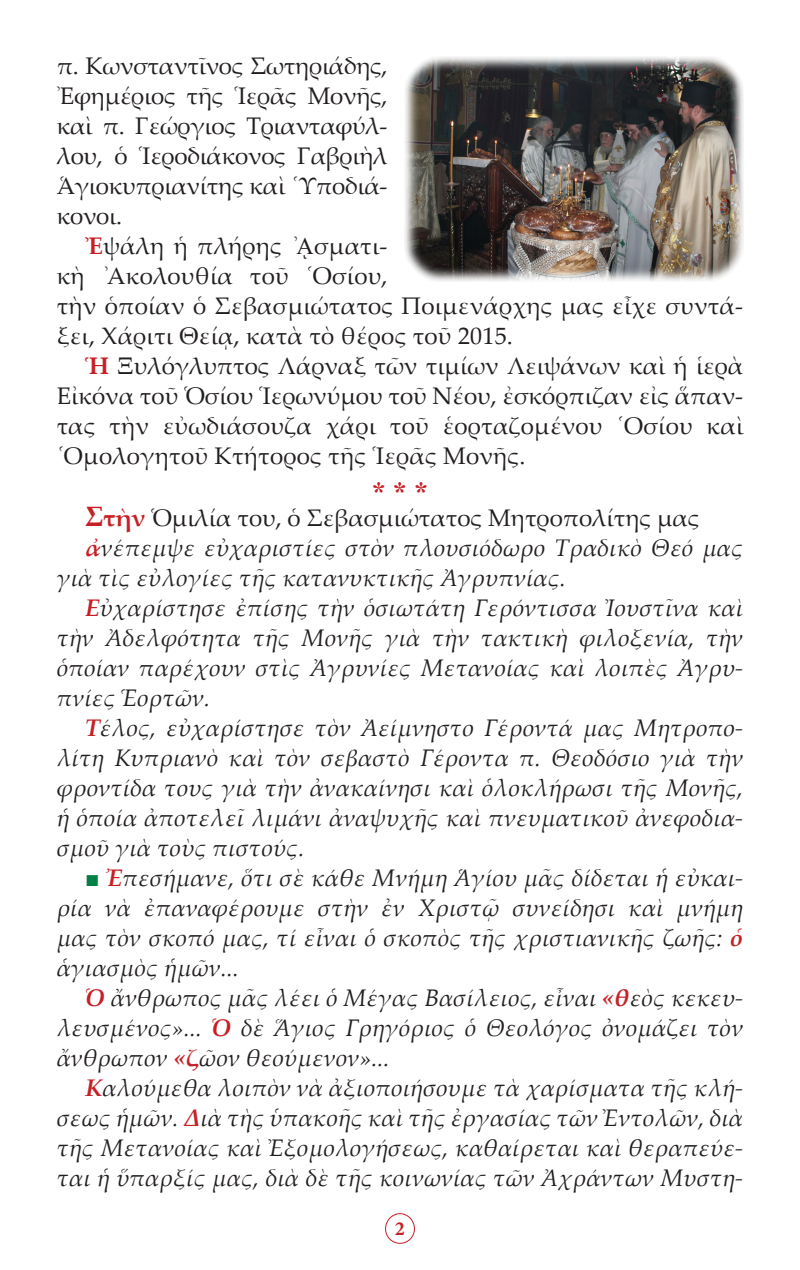
<style>
.page{position:relative;width:800px;height:1270px;background:#fff}
.page>*{position:absolute;margin:0;border:0;box-sizing:border-box;transform-origin:0 0}
.t1{font:28px "CTOS New Times Bold Test 1";color:#c62026}
.t2{font:italic 24px/30px "Palatino Linotype";color:#231f20;text-align:justify}
.t3{font:24px/30px "Palatino Linotype";letter-spacing:.01em;color:#231f20}
.t4{font:700 20px "Minion Pro";color:#c62026}
.s1{font-weight:700;color:#c62026}
.s2{font-family:"Times New Roman"}
.s3{font-weight:700;font-size:28px;color:#c62026}
.s4{font-family:"Times New Roman";font-style:normal;color:#008044}
</style>
<div class="page">
<div style="left:385px;top:1213px;width:30px;height:31px;border:1px solid #c62026;border-radius:50%"></div>
<img style="left:405px;top:57px;width:338px;height:224px">
<p class="t3" style="left:57px;top:50px;width:332px;text-align:justify">π. Κωνσταντῖνος Σωτηριάδης, Ἐφημέριος τῆς Ἱερᾶς Μονῆς, καὶ π. Γεώργιος Τριανταφύλ&shy;λου, ὁ Ἱεροδιάκονος Γαβριὴλ Ἁγιοκυπριανίτης καὶ ῾Υποδιά&shy;κονοι.</p>
<p class="t3" style="left:57px;top:230px;width:688px;text-indent:28px"><span class="s1">Ἐ</span>ψάλη ἡ πλήρης ᾿<span class="s2">ᾼ</span>σματι-<br>κὴ ᾿Ακολουθία τοῦ ῾Οσίου,<br>τὴν ὁποίαν ὁ Σεβασμιώτατος Ποιμενάρχης μας εἶχε συντά&shy;ξει, Χάριτι Θείᾳ, κατὰ τὸ θέρος τοῦ 2015.</p>
<p class="t3" style="left:57px;top:350px;width:688px;text-align:right"><span class="s1">Ἡ</span> Ξυλόγλυπτος Λάρναξ τῶν τιμίων Λειψάνων καὶ ἡ ἱερὰ<br>Εἰκόνα τοῦ Ὁσίου Ἱερωνύμου τοῦ Νέου, ἐσκόρπιζαν εἰς ἅπαν-</p>
<p class="t3" style="left:57px;top:410px;width:688px">τας τὴν εὐωδιάσουζα χάρι τοῦ ἑορταζομένου ῾Οσίου καὶ ῾Ομολογητοῦ Κτήτορος τῆς Ἱερᾶς Μονῆς.</p>
<p class="t1" style="left:372px;top:476px;width:57px">* * *</p>
<p class="t3" style="left:85px;top:502px;width:616px"><span class="s3">Σ</span><span class="s1">τὴν</span> Ὁμιλία του, ὁ Σεβασμιώτατος Μητροπολίτης μας</p>
<p class="t2" style="left:57px;top:532px;width:688px;text-indent:28px"><span class="s1">ἀ</span>νέπεμψε εὐχαριστίες στὸν πλουσιόδωρο Τραδικὸ Θεό μας γιὰ τὶς εὐλογίες τῆς κατανυκτικῆς Ἀγρυπνίας.</p>
<p class="t2" style="left:57px;top:592px;width:688px;text-indent:28px"><span class="s1">Ε</span>ὐχαρίστησε ἐπίσης τὴν ὁσιωτάτη Γερόντισσα Ἰουστῖνα καὶ τὴν Ἀδελφότητα τῆς Μονῆς γιὰ τὴν τακτικὴ φιλοξενία, τὴν ὁποίαν παρέχουν στὶς Ἀγρυνίες Μετανοίας καὶ λοιπὲς Ἀγρυ&shy;πνίες Ἑορτῶν.</p>
<p class="t2" style="left:57px;top:712px;width:688px;text-indent:28px"><span class="s1">Τ</span>έλος, εὐχαρίστησε τὸν Ἀείμνηστο Γέροντά μας Μητροπο&shy;λίτη Κυπριανὸ καὶ τὸν σεβαστὸ Γέροντα π. Θεοδόσιο γιὰ τὴν φροντίδα τους γιὰ τὴν ἀνακαίνησι καὶ ὁλοκλήρωσι τῆς Μονῆς, ἡ ὁποία ἀποτελεῖ λιμάνι ἀναψυχῆς καὶ πνευματικοῦ ἀνεφοδια&shy;σμοῦ γιὰ τοὺς πιστούς.</p>
<p class="t2" style="left:57px;top:862px;width:688px;text-indent:28px"><span class="s4">■</span> <span class="s1">Ἐ</span>πεσήμανε, ὅτι σὲ κάθε Μνήμη Ἁγίου μᾶς δίδεται ἡ εὐκαι&shy;ρία νὰ ἐπαναφέρουμε στὴν ἐν Χριστῷ συνείδησι καὶ μνήμη μας τὸν σκοπό μας, τί εἶναι ὁ σκοπὸς τῆς χριστιανικῆς ζωῆς: <span class="s1">ὁ </span>ἁγιασμὸς ἡμῶν...</p>
<p class="t2" style="left:57px;top:982px;width:688px;text-indent:28px"><span class="s1">Ὁ</span> ἄνθρωπος μᾶς λέει ὁ Μέγας Βασίλειος, εἶναι <span class="s1">«θ</span>εὸς κεκευ&shy;λευσμένος»... <span class="s1">Ὁ</span> δὲ Ἅγιος Γρηγόριος ὁ Θεολόγος ὀνομάζει τὸν ἄνθρωπον <span class="s1">«ζ</span>ῶον θεούμενον»...</p>
<p class="t2" style="left:57px;top:1072px;width:688px;text-indent:28px"><span class="s1">Κ</span>αλούμεθα λοιπὸν νὰ ἀξιοποιήσουμε τὰ χαρίσματα τῆς κλή&shy;σεως ἡμῶν. <span class="s1">Δ</span>ιὰ τὴς ὑπακοῆς καὶ τῆς ἐργασίας τῶν Ἐντολῶν, διὰ τῆς Μετανοίας καὶ Ἐξομολογήσεως, καθαίρεται καὶ θεραπεύε&shy;ται ἡ ὕπαρξίς μας, διὰ δὲ τῆς κοινωνίας τῶν Ἀχράντων Μυστη-</p>
<p class="t4" style="left:395px;top:1215px;width:11px">2</p>
</div>
